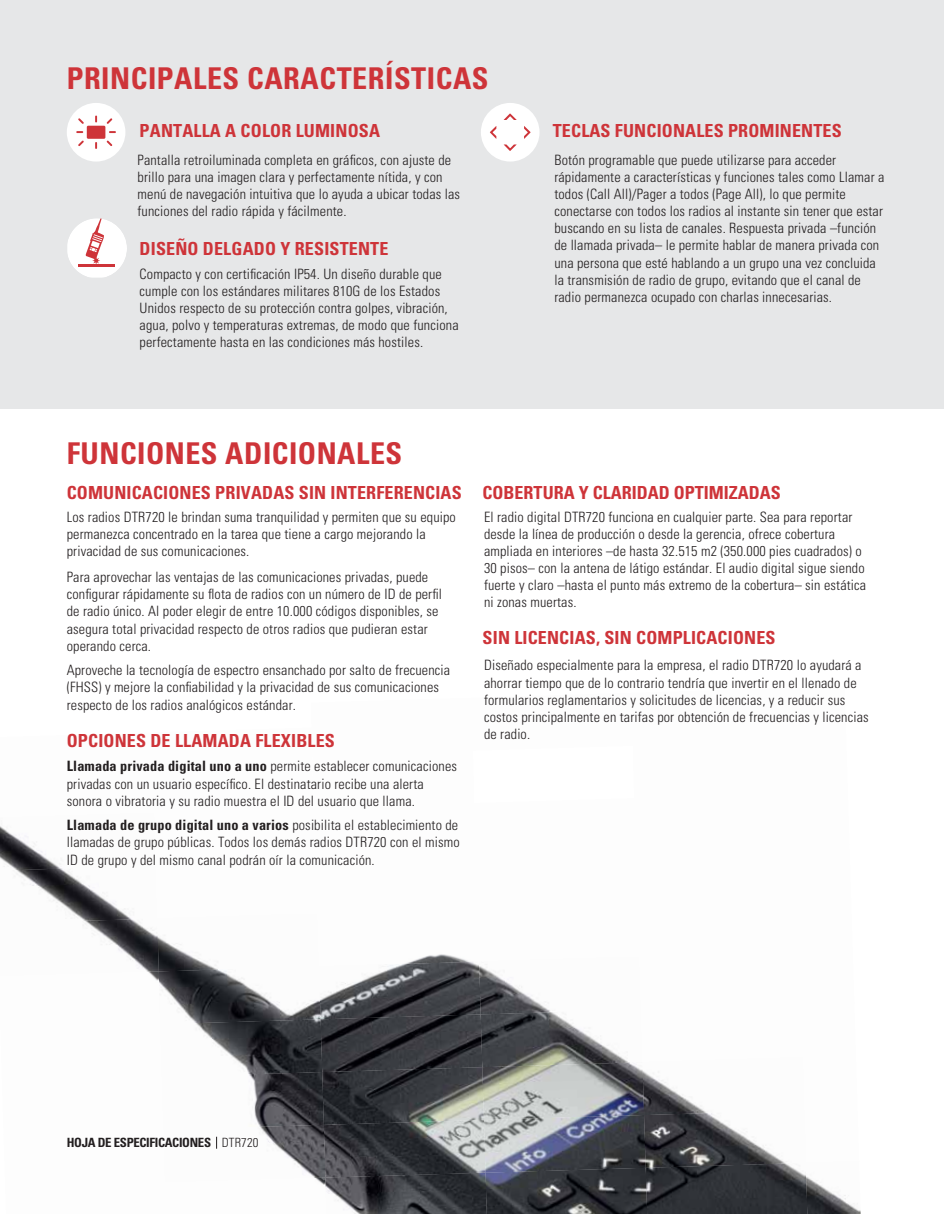
<style>
.page{position:relative;width:944px;height:1214px;background:#fff}
.page>*{position:absolute;margin:0;border:0;box-sizing:border-box;transform-origin:0 0}
.t1{font:700 condensed 30px "Univers";letter-spacing:.02em;color:#ce3439}
.t2{font:700 condensed 18px "Univers";letter-spacing:.01em;color:#ce3439}
.t3{font:300 condensed 14.25px/17.1px "Univers LT Std";letter-spacing:.01em;color:#231f20}
.t4{font:700 condensed 14.25px "Univers";letter-spacing:.01em;color:#231f20}
.t5{font:700 condensed 12.75px "Univers";letter-spacing:-.025em;color:#231f20}
.s1{font-family:"Univers";font-weight:700}
.s2{font-family:"Univers LT Std";font-weight:300}
</style>
<div class="page">
<img style="left:0;top:826px;width:61px;height:39px">
<img style="left:4px;top:865px;width:126px;height:53px">
<img style="left:81px;top:918px;width:76px;height:53px">
<img style="left:157px;top:935px;width:59px;height:36px">
<img style="left:413px;top:954px;width:55px;height:7px">
<img style="left:147px;top:971px;width:12px;height:10px">
<img style="left:159px;top:966px;width:160px;height:53px">
<img style="left:319px;top:961px;width:160px;height:58px">
<img style="left:479px;top:966px;width:68px;height:48px">
<img style="left:191px;top:1019px;width:129px;height:53px">
<img style="left:320px;top:1014px;width:160px;height:58px">
<img style="left:480px;top:1009px;width:148px;height:58px">
<img style="left:248px;top:1072px;width:74px;height:52px">
<img style="left:322px;top:1067px;width:160px;height:57px">
<img style="left:482px;top:1062px;width:160px;height:57px">
<img style="left:642px;top:1070px;width:61px;height:45px">
<img style="left:216px;top:1124px;width:108px;height:53px">
<img style="left:324px;top:1119px;width:160px;height:58px">
<img style="left:484px;top:1115px;width:160px;height:57px">
<img style="left:644px;top:1110px;width:140px;height:57px">
<img style="left:314px;top:1177px;width:11px;height:8px">
<img style="left:325px;top:1172px;width:160px;height:42px">
<img style="left:485px;top:1167px;width:160px;height:47px">
<img style="left:645px;top:1162px;width:160px;height:52px">
<img style="left:805px;top:1174px;width:55px;height:40px">
<div style="left:0;top:0;width:944px;height:409px;background:#e6e7e8"></div>
<svg style="left:216px;top:1136px;width:1px;height:12px"></svg>
<div style="left:67px;top:103px;width:58px;height:58px;background:#fff;border-radius:50%"></div>
<div style="left:87px;top:126px;width:18px;height:13px;background:#ce3439"></div>
<svg style="left:95px;top:116px;width:2px;height:6px"></svg>
<svg style="left:95px;top:142px;width:2px;height:7px"></svg>
<svg style="left:109px;top:131px;width:7px;height:2px"></svg>
<svg style="left:107px;top:118px;width:5px;height:6px"></svg>
<svg style="left:78px;top:118px;width:6px;height:6px"></svg>
<svg style="left:78px;top:140px;width:6px;height:6px"></svg>
<svg style="left:107px;top:140px;width:5px;height:6px"></svg>
<svg style="left:76px;top:131px;width:7px;height:2px"></svg>
<svg style="left:67px;top:218px;width:60px;height:60px"></svg>
<div style="left:481px;top:103px;width:58px;height:58px;background:#fff;border-radius:50%"></div>
<svg style="left:503px;top:114px;width:13px;height:6px"></svg>
<svg style="left:503px;top:144px;width:13px;height:7px"></svg>
<svg style="left:490px;top:126px;width:6px;height:13px"></svg>
<svg style="left:524px;top:126px;width:6px;height:13px"></svg>
<h1 class="t1" style="left:67px;top:60px;width:423px">PRINCIPALES CARACTERÍSTICAS</h1>
<p class="t2" style="left:140px;top:120px;width:242px">PANTALLA A COLOR LUMINOSA</p>
<p class="t2" style="left:553px;top:120px;width:290px">TECLAS FUNCIONALES PROMINENTES</p>
<p class="t3" style="left:137px;top:151px;width:324px">Pantalla retroiluminada completa en gráficos, con ajuste de brillo para una imagen clara y perfectamente nítida, y con menú de navegación intuitiva que lo ayuda a ubicar todas las funciones del radio rápida y fácilmente.</p>
<p class="t3" style="left:554px;top:151px;width:331px">Botón programable que puede utilizarse para acceder rápidamente a características y funciones tales como Llamar a todos (Call All)/Pager a todos (Page All), lo que permite conectarse con todos los radios al instante sin tener que estar buscando en su lista de canales. Respuesta privada –función de llamada privada– le permite hablar de manera privada con una persona que esté hablando a un grupo una vez concluida la transmisión de radio de grupo, evitando que el canal de radio permanezca ocupado con charlas innecesarias.</p>
<p class="t2" style="left:140px;top:237px;width:250px">DISEÑO DELGADO Y RESISTENTE</p>
<p class="t3" style="left:140px;top:265px;width:320px">Compacto y con certificación IP54. Un diseño durable que cumple con los estándares militares 810G de los Estados Unidos respecto de su protección contra golpes, vibración, agua, polvo y temperaturas extremas, de modo que funciona perfectamente hasta en las condiciones más hostiles.</p>
<h1 class="t1" style="left:67px;top:435px;width:337px">FUNCIONES ADICIONALES</h1>
<p class="t2" style="left:67px;top:482px;width:396px">COMUNICACIONES PRIVADAS SIN INTERFERENCIAS</p>
<p class="t3" style="left:67px;top:508px;width:390px">Los radios DTR720 le brindan suma tranquilidad y permiten que su equipo permanezca concentrado en la tarea que tiene a cargo mejorando la privacidad de sus comunicaciones.</p>
<p class="t3" style="left:67px;top:568px;width:377px">Para aprovechar las ventajas de las comunicaciones privadas, puede configurar rápidamente su flota de radios con un número de ID de perfil de radio único. Al poder elegir de entre 10.000 códigos disponibles, se asegura total privacidad respecto de otros radios que pudieran estar operando cerca.</p>
<p class="t3" style="left:67px;top:661px;width:385px">Aproveche la tecnología de espectro ensanchado por salto de frecuencia (FHSS) y mejore la confiabilidad y la privacidad de sus comunicaciones respecto de los radios analógicos estándar.</p>
<p class="t2" style="left:67px;top:729px;width:270px">OPCIONES DE LLAMADA FLEXIBLES</p>
<p class="t3" style="left:67px;top:758px;width:392px"><span class="s1">Llamada privada digital uno a uno</span> permite establecer comunicaciones privadas con un usuario específico. El destinatario recibe una alerta sonora o vibratoria y su radio muestra el ID del usuario que llama.</p>
<p class="t4" style="left:67px;top:816px;width:393px">Llamada de grupo digital uno a varios <span class="s2">posibilita el establecimiento de</span></p>
<p class="t3" style="left:67px;top:834px;width:394px">llamadas de grupo públicas. Todos los demás radios DTR720 con el mismo<br>ID de grupo y del mismo canal podrán oír la comunicación.</p>
<p class="t2" style="left:482px;top:482px;width:300px">COBERTURA Y CLARIDAD OPTIMIZADAS</p>
<p class="t3" style="left:484px;top:508px;width:384px">El radio digital DTR720 funciona en cualquier parte. Sea para reportar desde la línea de producción o desde la gerencia, ofrece cobertura ampliada en interiores –de hasta 32.515 m2 (350.000 pies cuadrados) o 30 pisos– con la antena de látigo estándar. El audio digital sigue siendo fuerte y claro –hasta el punto más extremo de la cobertura– sin estática ni zonas muertas.</p>
<p class="t2" style="left:482px;top:627px;width:294px">SIN LICENCIAS, SIN COMPLICACIONES</p>
<p class="t3" style="left:484px;top:657px;width:386px">Diseñado especialmente para la empresa, el radio DTR720 lo ayudará a ahorrar tiempo que de lo contrario tendría que invertir en el llenado de formularios reglamentarios y solicitudes de licencias, y a reducir sus costos principalmente en tarifas por obtención de frecuencias y licencias de radio.</p>
<p class="t5" style="left:67px;top:1134px;width:193px">HOJA DE ESPECIFICACIONES <span class="s2">DTR720</span></p>
</div>
